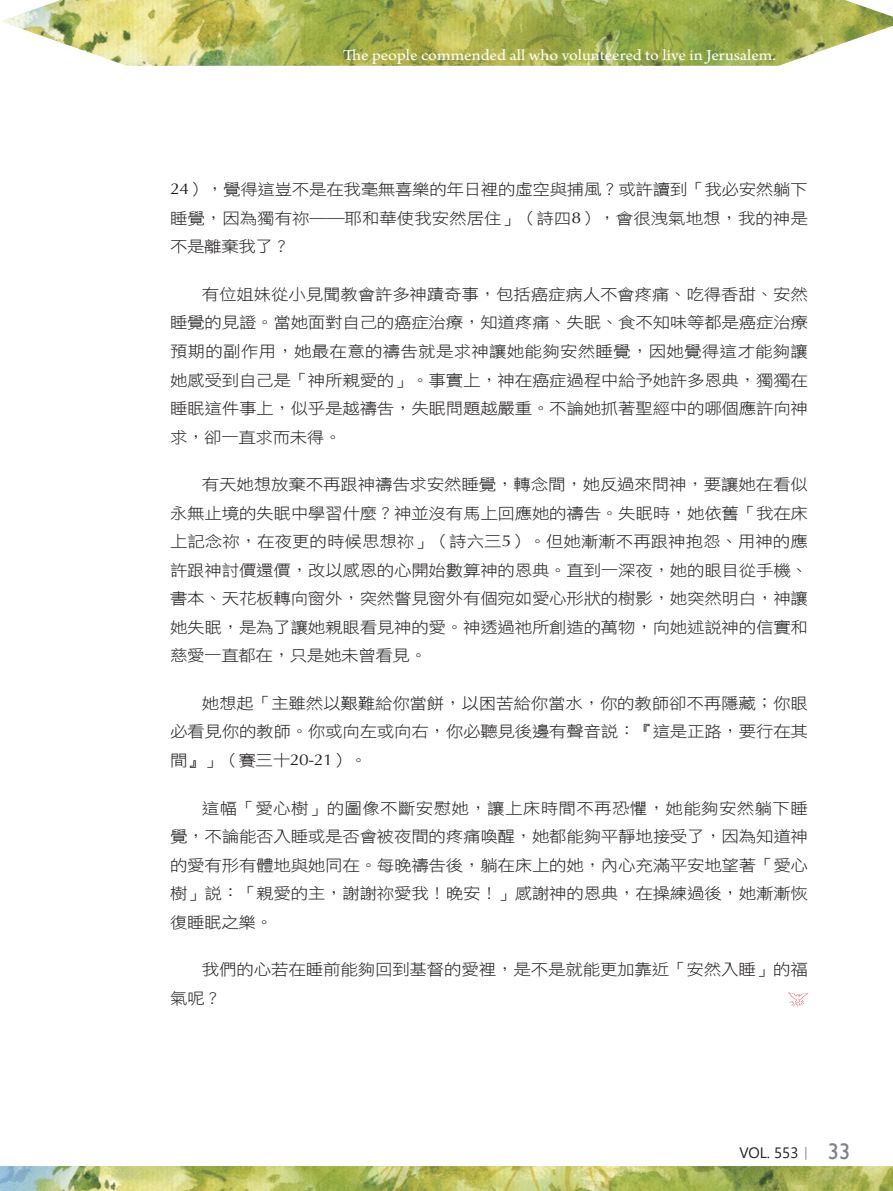
<style>
.page{position:relative;width:893px;height:1191px;background:#fff}
.page>*{position:absolute;margin:0;border:0;box-sizing:border-box;transform-origin:0 0}
.t1{font:22.5px "Gill Sans";color:#808285}
.Normal經文{font:16.2px "Arno Pro";color:#fff;scale:1.11 1}
.t2{font:15.75px/28.5px "DF Hei W3 WIN BF";letter-spacing:-.02em;color:#231f20;text-align:justify;scale:1.11 1}
.t3{font:15px "Segoe UI";color:#231f20}
.s1{font-family:"Optima"}
.s2{font-family:"Adobe Ming Std";font-weight:300}
</style>
<div class="page">
<svg style="left:788px;top:992px;width:20px;height:15px"></svg>
<img style="left:1px;top:1167px;width:892px;height:24px">
<svg style="left:0;top:1167px;width:1px;height:24px"></svg>
<img style="left:1px;top:0;width:892px;height:66px">
<p class="Normal經文" style="left:343px;top:45px;width:392px">The people commended all who volunteered to live in Jerusalem.</p>
<p class="t2" style="left:170px;top:175px;width:576px"><span class="s1">24</span>），覺得這豈不是在我毫無喜樂的年日裡的虛空與捕風？或許讀到「我必安然躺下睡覺，因為獨有祢――耶和華使我安然居住」（詩四<span class="s1">8</span>），會很洩氣地想，我的神是不是離棄我了？</p>
<p class="t2" style="left:170px;top:280px;width:576px;text-indent:32px">有位姐妹從小見聞教會許多神蹟奇事，包括癌症病人不會疼痛、吃得香甜、安然睡覺的見證。當她面對自己的癌症治療，知道疼痛、失眠、食不知味等都是癌症治療預期的副作用，她最在意的禱告就是求神讓她能夠安然睡覺，因她覺得這才能夠讓她感受到自己是「神所親愛的」。事實上，神在癌症過程中給予她許多恩典，獨獨在睡眠這件事上，似乎是越禱告，失眠問題越嚴重。不論她抓著聖經中的哪個應許向神求，卻一直求而未得。</p>
<p class="t2" style="left:170px;top:470px;width:576px;text-indent:32px">有天她想放棄不再跟神禱告求安然睡覺，轉念間，她反過來問神，要讓她在看似永無止境的失眠中學習什麼？神並沒有馬上回應她的禱告。失眠時，她依舊「我在床上記念祢，在夜更的時候思想祢」（詩六三<span class="s1">5</span>）。但她漸漸不再跟神抱怨、用神的應許跟神討價還價，改以感恩的心開始數算神的恩典。直到一深夜，她的眼目從手機、書本、天花板轉向窗外，突然瞥見窗外有個宛如愛心形狀的樹影，她突然明白，神讓她失眠，是為了讓她親眼看見神的愛。神透過祂所創造的萬物，向她述說神的信實和慈愛一直都在，只是她未曾看見。</p>
<p class="t2" style="left:170px;top:689px;width:576px;text-indent:32px">她想起「主雖然以艱難給你當餅，以困苦給你當水，你的教師卻不再隱藏；你眼必看見你的教師。你或向左或向右，你必聽見後邊有聲音說：『這是正路，要行在其間』」（賽三十<span class="s1">20-21</span>）。</p>
<p class="t2" style="left:170px;top:793px;width:576px;text-indent:32px">這幅「愛心樹」的圖像不斷安慰她，讓上床時間不再恐懼，她能夠安然躺下睡覺，不論能否入睡或是否會被夜間的疼痛喚醒，她都能夠平靜地接受了，因為知道神的愛有形有體地與她同在。每晚禱告後，躺在床上的她，內心充滿平安地望著「愛心樹」說：「親愛的主，謝謝祢愛我！晚安！」感謝神的恩典，在操練過後，她漸漸恢復睡眠之樂。</p>
<p class="t2" style="left:170px;top:955px;width:576px;text-indent:32px">我們的心若在睡前能夠回到基督的愛裡，是不是就能更加靠近「安然入睡」的福氣呢？</p>
<p class="t3" style="left:739px;top:1138px;width:75px">VOL. 553<span class="s2">｜</span></p>
<p class="t1" style="left:828px;top:1138px;width:24px">33</p>
</div>
